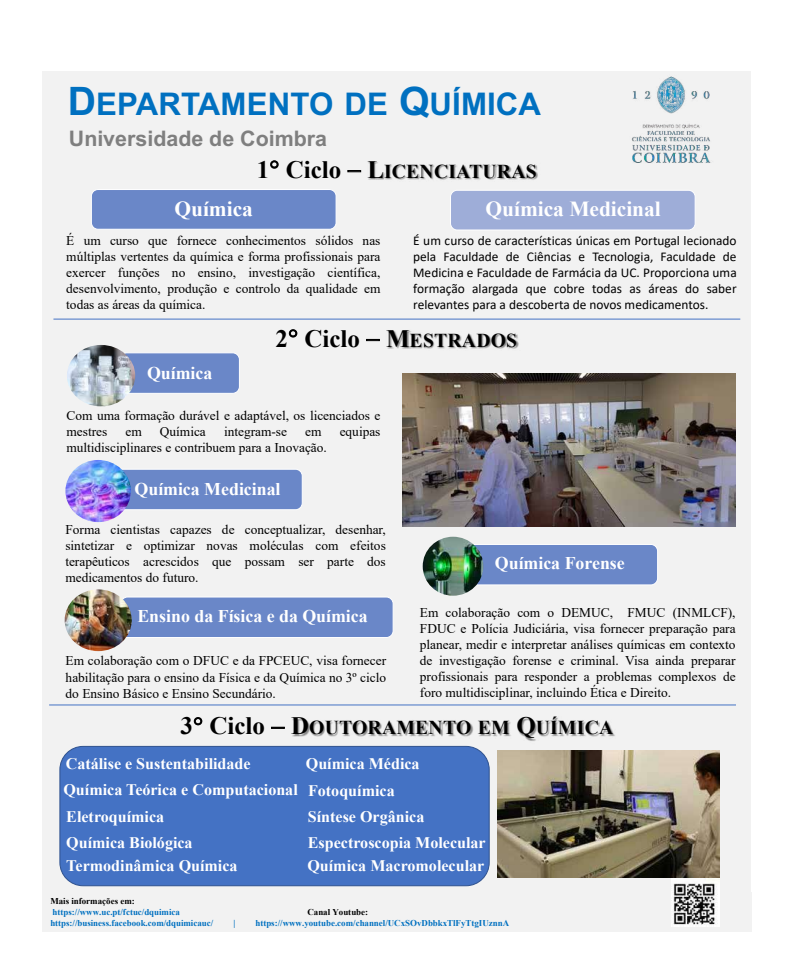
<style>
.page{position:relative;width:794px;height:964px;background:#fff}
.page>*{position:absolute;margin:0;border:0;box-sizing:border-box;transform-origin:0 0}
.t1{font:700 31.2px "Arial";letter-spacing:.005em;color:#0070c0}
.t2{font:700 21.4px "Times New Roman";color:#fff}
.t3{font:700 21.4px "Arial";color:#7f7f7f}
.t4{font:700 19.6px "Times New Roman";letter-spacing:.01em;color:#000}
.t5{font:700 17.9px "Times New Roman";color:#fff}
.t6{font:700 16.1px/26.8px "Times New Roman";color:#fff}
.t7{font:13.4px/16.1px "Times New Roman";color:#000;text-align:justify}
.t8{font:13.4px/16.1px "Calibri";color:#000;text-align:justify}
.t9{font:700 8.9px "Times New Roman";color:#0070c0}
.t10{font:700 8.9px "Times New Roman";color:#000}
.s1{font-size:39.3px}
.s2{font-size:25px}
</style>
<div class="page">
<div style="left:43px;top:71px;width:708px;height:860px;background:#f2f2f2"></div>
<div style="left:60px;top:746px;width:429px;height:140px;background:#4472c4;border-radius:23px"></div>
<div style="left:59px;top:746px;width:430px;height:140px;border:1px solid #2f528f;border-radius:23px"></div>
<div style="left:450px;top:190px;width:245px;height:40px;background:#9eadd8;border-radius:7px"></div>
<div style="left:450px;top:190px;width:245px;height:40px;border:1px solid #fff;border-radius:7px"></div>
<img style="left:368px;top:162px;width:3px;height:18px">
<img style="left:371px;top:162px;width:180px;height:35px">
<div style="left:91px;top:189px;width:245px;height:40px;background:#6a87c8;border-radius:7px"></div>
<div style="left:91px;top:189px;width:245px;height:41px;border:1px solid #fff;border-radius:7px"></div>
<img style="left:370px;top:318px;width:57px;height:31px">
<img style="left:397px;top:320px;width:122px;height:29px">
<div style="left:120px;top:353px;width:119px;height:40px;background:#6a87c8;border-radius:7px"></div>
<div style="left:120px;top:352px;width:120px;height:42px;border:1px solid #fff;border-radius:7px"></div>
<img style="left:67px;top:345px;width:68px;height:61px">
<div style="left:468px;top:544px;width:189px;height:41px;background:#6a87c8;border-radius:7px"></div>
<div style="left:468px;top:544px;width:190px;height:41px;border:1px solid #fff;border-radius:7px"></div>
<img style="left:423px;top:537px;width:60px;height:59px">
<div style="left:113px;top:469px;width:189px;height:41px;background:#6a87c8;border-radius:7px"></div>
<div style="left:112px;top:469px;width:191px;height:41px;border:1px solid #fff;border-radius:7px"></div>
<img style="left:65px;top:460px;width:66px;height:62px">
<div style="left:121px;top:597px;width:272px;height:40px;background:#6a87c8;border-radius:7px"></div>
<div style="left:120px;top:596px;width:273px;height:42px;border:1px solid #fff;border-radius:7px"></div>
<img style="left:65px;top:589px;width:67px;height:62px">
<img style="left:275px;top:704px;width:52px;height:44px">
<img style="left:296px;top:708px;width:169px;height:40px">
<img style="left:465px;top:722px;width:35px;height:32px">
<img style="left:500px;top:704px;width:53px;height:33px">
<img style="left:523px;top:708px;width:92px;height:33px">
<img style="left:403px;top:373px;width:333px;height:154px">
<hr style="left:53px;top:319px;width:687px;height:1px;background:#4472c4">
<hr style="left:49px;top:705px;width:687px;height:1px;background:#4472c4">
<img style="left:497px;top:750px;width:222px;height:128px">
<img style="left:671px;top:879px;width:48px;height:47px">
<img style="left:631px;top:76px;width:80px;height:87px">
<svg style="left:370px;top:339px;width:9px;height:2px"></svg>
<h1 class="t1" style="left:68px;top:82px;width:475px"><span class="s1">D</span>EPARTAMENTO DE <span class="s1">Q</span>UÍMICA</h1>
<h2 class="t3" style="left:69px;top:123px;width:260px">Universidade de Coimbra</h2>
<h3 class="t4" style="left:257px;top:157px;width:281px"><span class="s2">1 Ciclo L</span>ICENCIATURAS</h3>
<h2 class="t2" style="left:174px;top:193px;width:80px">Química</h2>
<p class="t7" style="left:66px;top:232px;width:316px">É um curso que fornece conhecimentos sólidos nas múltiplas vertentes da química e forma profissionais para exercer funções no ensino, investigação científica, desenvolvimento, produção e controlo da qualidade em todas as áreas da química.</p>
<h2 class="t2" style="left:485px;top:194px;width:177px">Química Medicinal</h2>
<p class="t8" style="left:413px;top:232px;width:325px">É um curso de características únicas em Portugal lecionado pela Faculdade de Ciências e Tecnologia, Faculdade de Medicina e Faculdade de Farmácia da UC. Proporciona uma formação alargada que cobre todas as áreas do saber relevantes para a descoberta de novos medicamentos.</p>
<h3 class="t5" style="left:147px;top:360px;width:67px">Química</h3>
<h3 class="t4" style="left:276px;top:326px;width:243px"><span class="s2">2 Ciclo M</span>ESTRADOS</h3>
<p class="t7" style="left:66px;top:407px;width:315px">Com uma formação durável e adaptável, os licenciados e mestres</p>
<p class="t7" style="left:125px;top:423px;width:18px">em</p>
<p class="t7" style="left:160px;top:423px;width:47px">Química</p>
<p class="t7" style="left:224px;top:423px;width:65px">integram-se</p>
<p class="t7" style="left:305px;top:423px;width:18px">em</p>
<p class="t7" style="left:340px;top:423px;width:42px">equipas</p>
<p class="t7" style="left:66px;top:439px;width:262px">multidisciplinares e contribuem para a Inovação.</p>
<h3 class="t5" style="left:135px;top:476px;width:147px">Química Medicinal</h3>
<p class="t7" style="left:65px;top:521px;width:322px">Forma cientistas capazes de conceptualizar, desenhar, sintetizar e optimizar novas moléculas com efeitos terapêuticos acrescidos que possam ser parte dos medicamentos do futuro.</p>
<h3 class="t5" style="left:495px;top:550px;width:131px">Química Forense</h3>
<p class="t7" style="left:420px;top:604px;width:317px">Em colaboração com o DEMUC, FMUC (INMLCF), FDUC e Polícia Judiciária, visa fornecer preparação para planear, medir e interpretar análises químicas em contexto de investigação forense e criminal. Visa ainda preparar profissionais para responder a problemas complexos de foro multidisciplinar, incluindo Ética e Direito.</p>
<h3 class="t5" style="left:137px;top:603px;width:232px">Ensino da Física e da Química</h3>
<p class="t7" style="left:66px;top:652px;width:322px">Em colaboração com o DFUC e da FPCEUC, visa fornecer habilitação para o ensino da Física e da Química no 3º ciclo do Ensino Básico e Ensino Secundário.</p>
<h3 class="t4" style="left:181px;top:714px;width:434px"><span class="s2">3 Ciclo D</span>OUTORAMENTO EM <span class="s2">Q</span>UÍMICA</h3>
<p class="t6" style="left:66px;top:750px;width:186px">Catálise e Sustentabilidade</p>
<p class="t6" style="left:306px;top:749px;width:115px">Química Médica</p>
<p class="t6" style="left:63px;top:775px;width:236px">Química Teórica e Computacional<br>Eletroquímica<br>Química Biológica</p>
<p class="t6" style="left:66px;top:852px;width:173px">Termodinâmica Química</p>
<p class="t6" style="left:308px;top:776px;width:88px">Fotoquímica</p>
<p class="t6" style="left:308px;top:802px;width:118px">Síntese Orgânica</p>
<p class="t6" style="left:307px;top:830px;width:180px;line-height:23.6px">Espectroscopia Molecular<br>Química Macromolecular</p>
<p class="t10" style="left:50px;top:895px;width:86px">Mais informações em:</p>
<p class="t9" style="left:53px;top:905px;width:129px">https://www.uc.pt/fctuc/dquimica</p>
<p class="t10" style="left:307px;top:905px;width:62px">Canal Youtube:</p>
<p class="t9" style="left:50px;top:916px;width:164px">https://business.facebook.com/dquimicauc/</p>
<p class="t9" style="left:233px;top:916px;width:3px">|</p>
<p class="t9" style="left:255px;top:916px;width:255px">https://www.youtube.com/channel/UCxSOvDbbkxTlFyTtgIUznnA</p>
</div>
